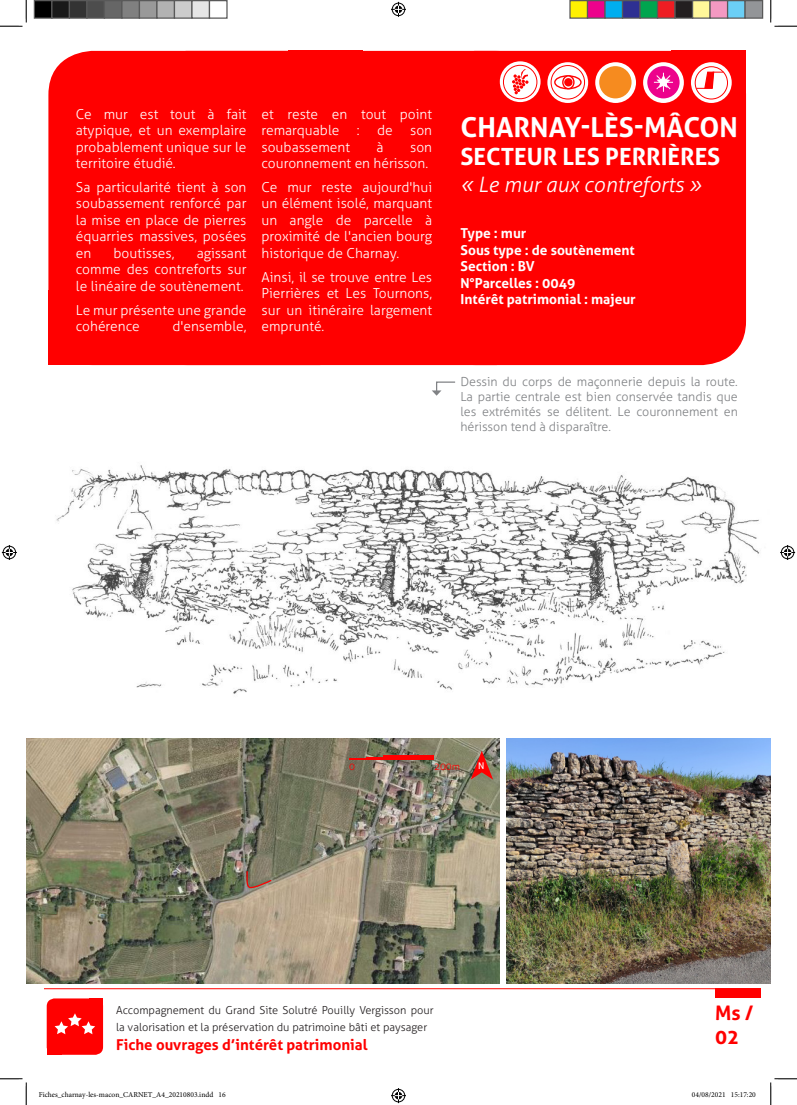
<style>
.page{position:relative;width:797px;height:1105px;background:#fff}
.page>*{position:absolute;margin:0;border:0;box-sizing:border-box;transform-origin:0 0}
.t1{font:700 27.5px "Aller";color:#fff}
.t2{font:700 23.75px "Aller";color:#fff}
.t3{font:italic 300 21.25px "Aller";color:#fff}
.t4{font:700 20px/24px "Aller";color:#f00}
.t5{font:700 15px "Aller";color:#f00}
.t6{font:300 13.75px/16.5px "Aller";color:#fff;text-align:justify}
.t7{font:700 13.75px/16.5px "Aller";color:#fff}
.t8{font:300 12.5px/15px "Aller";color:#808285;text-align:justify}
.t9{font:300 11px/17.1px "Aller";color:#231f20}
.t10{font:300 9.88px "Aller";color:#f00}
.t11{font:9.25px "Aller";color:#fff}
.t12{font:7.5px "Minion Pro";color:#000}
.s1{font-size:22.5px}
</style>
<div class="page">
<div style="left:432px;top:51px;width:314px;height:314px;background:#f00;border-radius:44px"></div>
<div style="left:671px;top:51px;width:75px;height:234px;background:#f00"></div>
<div style="left:48px;top:51px;width:315px;height:314px;background:#f00;border-radius:44px"></div>
<div style="left:48px;top:290px;width:83px;height:75px;background:#f00"></div>
<div style="left:143px;top:51px;width:396px;height:314px;background:#f00;border-radius:44px"></div>
<div style="left:715px;top:988px;width:45px;height:10px;background:#f00"></div>
<svg style="left:595px;top:62px;width:41px;height:41px"></svg>
<svg style="left:547px;top:62px;width:41px;height:41px"></svg>
<svg style="left:643px;top:62px;width:41px;height:41px"></svg>
<div style="left:691px;top:62px;width:40px;height:41px;background:#fff;border-radius:50%"></div>
<hr style="left:44px;top:988px;width:689px;height:1px;background:#f00">
<div style="left:47px;top:998px;width:56px;height:57px;background:#f00;border-radius:8px"></div>
<div style="left:90px;top:998px;width:13px;height:42px;background:#f00"></div>
<div style="left:47px;top:1041px;width:15px;height:14px;background:#f00"></div>
<svg style="left:55px;top:1013px;width:40px;height:21px"></svg>
<svg style="left:432px;top:381px;width:24px;height:15px"></svg>
<svg style="left:500px;top:61px;width:40px;height:41px"></svg>
<svg style="left:551px;top:66px;width:33px;height:33px"></svg>
<div style="left:550px;top:65px;width:35px;height:34px;border:1px solid #f00;border-radius:50%"></div>
<svg style="left:555px;top:76px;width:26px;height:13px"></svg>
<div style="left:554px;top:75px;width:27px;height:14px;border:1px solid #f00;border-radius:50%"></div>
<svg style="left:563px;top:76px;width:11px;height:13px"></svg>
<div style="left:562px;top:75px;width:12px;height:14px;border:1px solid #f00;border-radius:50%"></div>
<div style="left:564px;top:78px;width:8px;height:8px;background:#f00;border-radius:50%"></div>
<div style="left:647px;top:66px;width:32px;height:32px;background:#ed028c;border-radius:50%"></div>
<div style="left:599px;top:66px;width:32px;height:32px;background:#f68b1f;border-radius:50%"></div>
<svg style="left:654px;top:73px;width:19px;height:19px"></svg>
<svg style="left:694px;top:66px;width:34px;height:34px"></svg>
<svg style="left:503px;top:65px;width:34px;height:34px"></svg>
<div style="left:503px;top:65px;width:34px;height:34px;border:1px solid #f00;border-radius:50%"></div>
<svg style="left:512px;top:69px;width:16px;height:25px"></svg>
<img style="left:506px;top:738px;width:264px;height:246px">
<img style="left:26px;top:738px;width:473px;height:246px">
<svg style="left:349px;top:757px;width:34px;height:2px"></svg>
<hr style="left:383px;top:755px;width:17px;height:4px;background:#f00">
<hr style="left:400px;top:755px;width:17px;height:4px;background:#f00">
<hr style="left:417px;top:755px;width:17px;height:4px;background:#f00">
<svg style="left:470px;top:751px;width:23px;height:29px"></svg>
<svg style="left:246px;top:870px;width:26px;height:21px"></svg>
<img style="left:56px;top:465px;width:704px;height:229px">
<svg style="left:0;top:0;width:27px;height:27px"></svg>
<svg style="left:0;top:1078px;width:27px;height:27px"></svg>
<svg style="left:770px;top:0;width:27px;height:27px"></svg>
<svg style="left:770px;top:1078px;width:27px;height:27px"></svg>
<svg style="left:391px;top:2px;width:15px;height:15px"></svg>
<svg style="left:391px;top:1088px;width:15px;height:15px"></svg>
<svg style="left:2px;top:545px;width:15px;height:15px"></svg>
<svg style="left:780px;top:545px;width:15px;height:15px"></svg>
<div style="left:34px;top:1px;width:18px;height:17px;background:#000"></div>
<div style="left:34px;top:0;width:19px;height:19px;border:1px solid #595959"></div>
<div style="left:52px;top:1px;width:17px;height:17px;background:#191919"></div>
<div style="left:51px;top:0;width:19px;height:19px;border:1px solid #595959"></div>
<div style="left:69px;top:1px;width:18px;height:17px;background:#333"></div>
<div style="left:69px;top:0;width:19px;height:19px;border:1px solid #595959"></div>
<div style="left:87px;top:1px;width:17px;height:17px;background:#4d4d4d"></div>
<div style="left:86px;top:0;width:19px;height:19px;border:1px solid #595959"></div>
<div style="left:104px;top:1px;width:18px;height:17px;background:#666"></div>
<div style="left:104px;top:0;width:19px;height:19px;border:1px solid #595959"></div>
<div style="left:122px;top:1px;width:17px;height:17px;background:#808080"></div>
<div style="left:121px;top:0;width:19px;height:19px;border:1px solid #595959"></div>
<div style="left:139px;top:1px;width:18px;height:17px;background:#999"></div>
<div style="left:139px;top:0;width:19px;height:19px;border:1px solid #595959"></div>
<div style="left:157px;top:1px;width:17px;height:17px;background:#b2b2b2"></div>
<div style="left:156px;top:0;width:19px;height:19px;border:1px solid #595959"></div>
<div style="left:174px;top:1px;width:18px;height:17px;background:#ccc"></div>
<div style="left:174px;top:0;width:19px;height:19px;border:1px solid #595959"></div>
<div style="left:192px;top:1px;width:17px;height:17px;background:#e5e5e5"></div>
<div style="left:191px;top:0;width:19px;height:19px;border:1px solid #595959"></div>
<div style="left:209px;top:0;width:19px;height:19px;border:1px solid #595959"></div>
<div style="left:570px;top:1px;width:17px;height:17px;background:#fff101"></div>
<div style="left:569px;top:0;width:19px;height:19px;border:1px solid #595959"></div>
<div style="left:587px;top:1px;width:18px;height:17px;background:#ed028c"></div>
<div style="left:587px;top:0;width:18px;height:19px;border:1px solid #595959"></div>
<div style="left:605px;top:1px;width:17px;height:17px;background:#00aeef"></div>
<div style="left:604px;top:0;width:19px;height:19px;border:1px solid #595959"></div>
<div style="left:622px;top:1px;width:18px;height:17px;background:#2e3092"></div>
<div style="left:622px;top:0;width:18px;height:19px;border:1px solid #595959"></div>
<div style="left:640px;top:1px;width:17px;height:17px;background:#00a54f"></div>
<div style="left:639px;top:0;width:19px;height:19px;border:1px solid #595959"></div>
<div style="left:657px;top:1px;width:18px;height:17px;background:#ee1d23"></div>
<div style="left:657px;top:0;width:18px;height:19px;border:1px solid #595959"></div>
<div style="left:675px;top:1px;width:17px;height:17px;background:#231f20"></div>
<div style="left:674px;top:0;width:19px;height:19px;border:1px solid #595959"></div>
<div style="left:692px;top:1px;width:18px;height:17px;background:#fff79a"></div>
<div style="left:692px;top:0;width:18px;height:19px;border:1px solid #595959"></div>
<div style="left:710px;top:1px;width:17px;height:17px;background:#f499c2"></div>
<div style="left:709px;top:0;width:19px;height:19px;border:1px solid #595959"></div>
<div style="left:727px;top:1px;width:18px;height:17px;background:#6bcff6"></div>
<div style="left:727px;top:0;width:18px;height:19px;border:1px solid #595959"></div>
<div style="left:745px;top:1px;width:17px;height:17px;background:#939598"></div>
<div style="left:744px;top:0;width:19px;height:19px;border:1px solid #595959"></div>
<p class="t6" style="left:76px;top:107px;width:172px">Ce mur est tout à fait atypique, et un exemplaire probablement unique sur le territoire étudié.</p>
<p class="t6" style="left:76px;top:180px;width:172px">Sa particularité tient à son soubassement renforcé par la mise en place de pierres équarries massives, posées en</p>
<p class="t6" style="left:113px;top:246px;width:62px">boutisses,</p>
<p class="t6" style="left:76px;top:246px;width:172px;text-indent:121px">agissant comme des contreforts sur le linéaire de soutènement.</p>
<p class="t6" style="left:76px;top:303px;width:172px">Le mur présente une grande cohérence</p>
<p class="t6" style="left:172px;top:319px;width:76px">d'ensemble,</p>
<p class="t6" style="left:261px;top:107px;width:172px">et reste en tout point remarquable</p>
<p class="t6" style="left:357px;top:124px;width:4px">:</p>
<p class="t6" style="left:377px;top:124px;width:17px">de</p>
<p class="t6" style="left:410px;top:124px;width:23px">son</p>
<p class="t6" style="left:261px;top:140px;width:90px">soubassement</p>
<p class="t6" style="left:376px;top:140px;width:9px">à</p>
<p class="t6" style="left:261px;top:140px;width:172px;text-align:right">son<br>couronnement en hérisson.</p>
<p class="t6" style="left:261px;top:180px;width:172px">Ce mur reste aujourd'hui un élément isolé, marquant un angle de parcelle à proximité de l'ancien bourg historique de Charnay.</p>
<p class="t6" style="left:261px;top:270px;width:172px">Ainsi, il se trouve entre Les Pierrières et Les Tournons, sur un itinéraire largement emprunté.</p>
<h1 class="t1" style="left:460px;top:110px;width:279px">CHARNAY-LÈS-MÂCON</h1>
<h2 class="t2" style="left:460px;top:142px;width:261px">SECTEUR LES PERRIÈRES</h2>
<h3 class="t3" style="left:460px;top:177px;width:243px"><span class="s1">«</span> Le mur aux contreforts <span class="s1">»</span></h3>
<p class="t7" style="left:460px;top:226px;width:177px">Type : mur<br>Sous type : de soutènement<br>Section : BV<br>N°Parcelles : 0049<br>Intérêt patrimonial : majeur</p>
<p class="t8" style="left:460px;top:375px;width:279px">Dessin du corps de maçonnerie depuis la route.<br>La partie centrale est bien conservée tandis que les extrémités se délitent. Le couronnement en hérisson tend à disparaître.</p>
<p class="t10" style="left:349px;top:763px;width:7px">0</p>
<p class="t10" style="left:434px;top:763px;width:28px">200m</p>
<p class="t11" style="left:478px;top:760px;width:8px">N</p>
<p class="t9" style="left:116px;top:1002px;width:319px">Accompagnement du Grand Site Solutré Pouilly Vergisson pour la valorisation et la préservation du patrimoine bâti et paysager</p>
<h3 class="t4" style="left:715px;top:1002px;width:40px">Ms /<br>02</h3>
<p class="t5" style="left:116px;top:1038px;width:253px">Fiche ouvrages d’intérêt patrimonial</p>
<p class="t12" style="left:39px;top:1092px;width:188px">Fiches_charnay-les-macon_CARNET_A4_20210803.indd 16</p>
<p class="t12" style="left:692px;top:1092px;width:65px">04/08/2021 15:17:20</p>
</div>
